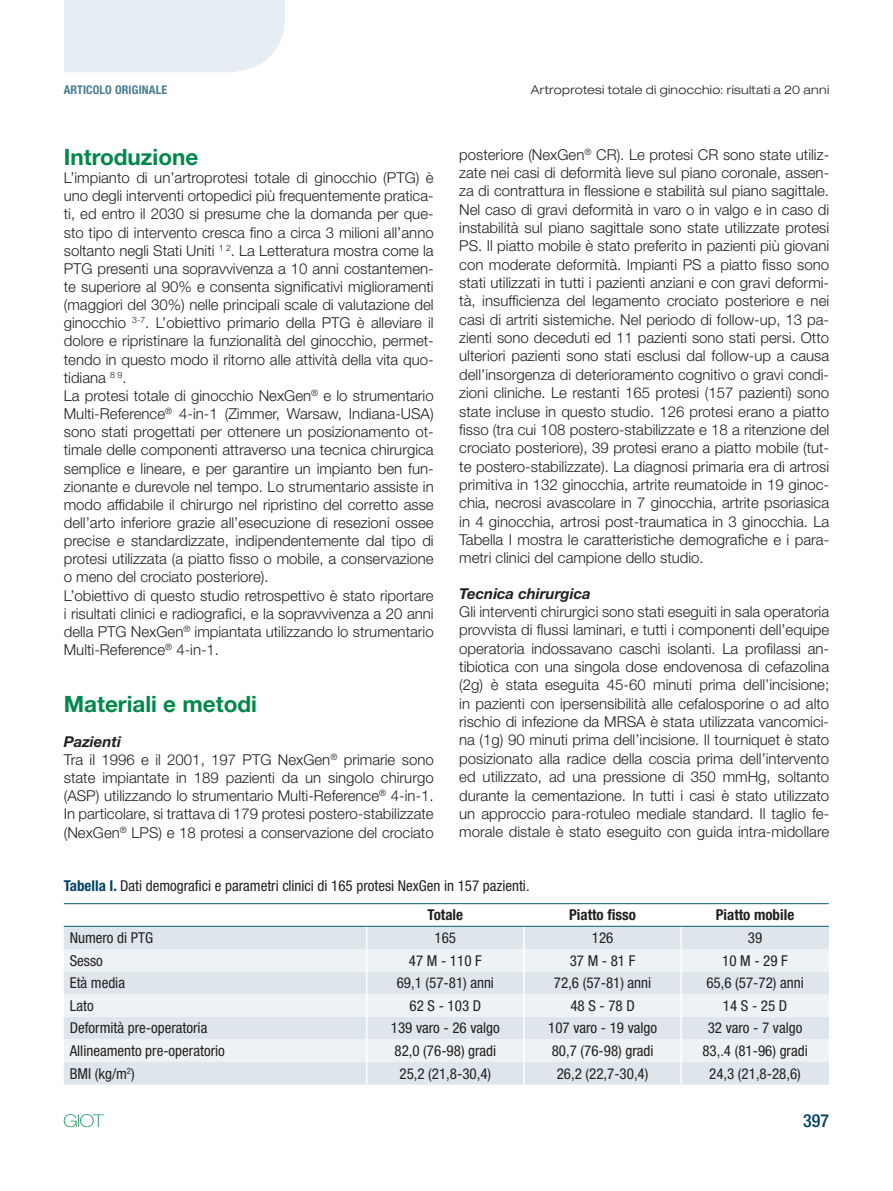
<style>
.page{position:relative;width:893px;height:1191px;background:#fff}
.page>*{position:absolute;margin:0;border:0;box-sizing:border-box;transform-origin:0 0}
.t1{font:700 22.5px "Helvetica Neue LT Std";color:#00884a}
.t2{font:500 condensed 18px "Helvetica Neue LT Std";color:#004264}
.t3{font:300 15px/18.3px "Helvetica Neue LT Std";color:#231f20}
.t4{font:condensed 15px/29.4px "Helvetica Neue LT Std";color:#231f20}
.t5{font:700 condensed 15px "Helvetica Neue LT Std";color:#231f20}
.t6{font:italic 700 15px "Helvetica Neue LT Std";color:#231f20}
.t7{font:300 expanded 12px "Helvetica Neue LT Std";letter-spacing:.025em;color:#231f20}
.t8{font:700 condensed 12px "Helvetica Neue LT Std";letter-spacing:.01em;color:#497e93}
.s1{font-weight:700;color:#004264}
.s2{font-weight:700}
.s3{font-weight:700;font-style:italic}
</style>
<div class="page">
<div style="left:64px;top:0;width:221px;height:72px;background:#e6eef3"></div>
<svg style="left:64px;top:1114px;width:40px;height:13px"></svg>
<svg style="left:64px;top:904px;width:765px;height:180px;background:#e8edf1"></svg>
<hr style="left:523px;top:1062px;width:2px;height:22px;background:#fff">
<hr style="left:680px;top:1062px;width:2px;height:22px;background:#fff">
<hr style="left:64px;top:903px;width:303px;height:1px;background:#0a5d73">
<hr style="left:367px;top:903px;width:157px;height:1px;background:#0a5d73">
<hr style="left:524px;top:903px;width:157px;height:1px;background:#0a5d73">
<hr style="left:681px;top:903px;width:148px;height:1px;background:#0a5d73">
<hr style="left:64px;top:926px;width:303px;height:1px;background:#0a5d73">
<hr style="left:367px;top:926px;width:157px;height:1px;background:#0a5d73">
<hr style="left:524px;top:926px;width:157px;height:1px;background:#0a5d73">
<hr style="left:681px;top:926px;width:148px;height:1px;background:#0a5d73">
<p class="t8" style="left:64px;top:82px;width:105px">ARTICOLO ORIGINALE</p>
<p class="t7" style="left:531px;top:82px;width:300px">Artroprotesi totale di ginocchio: risultati a 20 anni</p>
<p class="t3" style="left:459px;top:145px;width:371px;text-align:justify">posteriore (NexGen<sup>®</sup> CR). Le protesi CR sono state utiliz&shy;zate nei casi di deformità lieve sul piano coronale, assen&shy;za di contrattura in flessione e stabilità sul piano sagittale.<br>Nel caso di gravi deformità in varo o in valgo e in caso di instabilità sul piano sagittale sono state utilizzate protesi PS. Il piatto mobile è stato preferito in pazienti più giovani con moderate deformità. Impianti PS a piatto fisso sono stati utilizzati in tutti i pazienti anziani e con gravi deformi&shy;tà, insufficienza del legamento crociato posteriore e nei casi di artriti sistemiche. Nel periodo di follow-up, 13 pa&shy;zienti sono deceduti ed 11 pazienti sono stati persi. Otto ulteriori pazienti sono stati esclusi dal follow-up a causa dell’insorgenza di deterioramento cognitivo o gravi condi&shy;zioni cliniche. Le restanti 165 protesi (157 pazienti) sono state incluse in questo studio. 126 protesi erano a piatto fisso (tra cui 108 postero-stabilizzate e 18 a ritenzione del crociato posteriore), 39 protesi erano a piatto mobile (tut&shy;te postero-stabilizzate). La diagnosi primaria era di artrosi primitiva in 132 ginocchia, artrite reumatoide in 19 ginoc&shy;chia, necrosi avascolare in 7 ginocchia, artrite psoriasica in 4 ginocchia, artrosi post-traumatica in 3 ginocchia. La Tabella I mostra le caratteristiche demografiche e i para&shy;metri clinici del campione dello studio.</p>
<p class="t6" style="left:459px;top:584px;width:133px">Tecnica chirurgica</p>
<p class="t3" style="left:459px;top:602px;width:371px;text-align:justify">Gli interventi chirurgici sono stati eseguiti in sala operatoria provvista di flussi laminari, e tutti i componenti dell’equipe operatoria indossavano caschi isolanti. La profilassi an&shy;tibiotica con una singola dose endovenosa di cefazolina (2g) è stata eseguita 45-60 minuti prima dell’incisione; in pazienti con ipersensibilità alle cefalosporine o ad alto rischio di infezione da MRSA è stata utilizzata vancomici&shy;na (1g) 90 minuti prima dell’incisione. Il tourniquet è stato posizionato alla radice della coscia prima dell’intervento ed utilizzato, ad una pressione di 350 mmHg, soltanto durante la cementazione. In tutti i casi è stato utilizzato un approccio para-rotuleo mediale standard. Il taglio fe&shy;morale distale è stato eseguito con guida intra-midollare</p>
<p class="t4" style="left:428px;top:870px;width:103px;text-indent:-364px"><span class="s1">Tabella I.</span> Dati demografici e parametri clinici di 165 protesi NexGen in 157 pazienti.<br><span class="s2">Totale</span></p>
<h1 class="t1" style="left:64px;top:143px;width:136px">Introduzione</h1>
<p class="t3" style="left:64px;top:168px;width:371px">L’impianto di un’artroprotesi totale di ginocchio (PTG) è uno degli interventi ortopedici più frequentemente pratica&shy;ti, ed entro il 2030 si presume che la domanda per que&shy;sto tipo di intervento cresca fino a circa 3 milioni all’anno soltanto negli Stati Uniti <sup>1</sup> <sup>2</sup>. La Letteratura mostra come la PTG presenti una sopravvivenza a 10 anni costantemen&shy;te superiore al 90% e consenta significativi miglioramenti (maggiori del 30%) nelle principali scale di valutazione del ginocchio <sup>3-7</sup>. L’obiettivo primario della PTG è alleviare il dolore e ripristinare la funzionalità del ginocchio, permet&shy;tendo in questo modo il ritorno alle attività della vita quo&shy;tidiana <sup>8</sup> <sup>9</sup>.<br>La protesi totale di ginocchio NexGen<sup>®</sup> e lo strumentario Multi-Reference<sup>®</sup> 4-in-1 (Zimmer, Warsaw, Indiana-USA) sono stati progettati per ottenere un posizionamento ot&shy;timale delle componenti attraverso una tecnica chirurgica semplice e lineare, e per garantire un impianto ben fun&shy;zionante e durevole nel tempo. Lo strumentario assiste in modo affidabile il chirurgo nel ripristino del corretto asse dell’arto inferiore grazie all’esecuzione di resezioni ossee precise e standardizzate, indipendentemente dal tipo di protesi utilizzata (a piatto fisso o mobile, a conservazione o meno del crociato posteriore).<br>L’obiettivo di questo studio retrospettivo è stato riportare i risultati clinici e radiografici, e la sopravvivenza a 20 anni della PTG NexGen<sup>®</sup> impiantata utilizzando lo strumentario Multi-Reference<sup>®</sup> 4-in-1.</p>
<h1 class="t1" style="left:64px;top:690px;width:195px">Materiali e metodi</h1>
<p class="t3" style="left:64px;top:732px;width:371px"><span class="s3">Pazienti<br></span>Tra il 1996 e il 2001, 197 PTG NexGen<sup>®</sup> primarie sono state impiantate in 189 pazienti da un singolo chirurgo (ASP) utilizzando lo strumentario Multi-Reference<sup>®</sup> 4-in-1.<br>In particolare, si trattava di 179 protesi postero-stabilizzate (NexGen<sup>®</sup> LPS) e 18 protesi a conservazione del crociato</p>
<p class="t5" style="left:569px;top:906px;width:68px">Piatto fisso</p>
<p class="t5" style="left:716px;top:906px;width:80px">Piatto mobile</p>
<p class="t4" style="left:70px;top:923px;width:85px">Numero di PTG</p>
<p class="t4" style="left:435px;top:923px;width:23px">165</p>
<p class="t4" style="left:592px;top:923px;width:23px">126</p>
<p class="t4" style="left:748px;top:923px;width:16px">39</p>
<p class="t4" style="left:70px;top:945px;width:35px">Sesso</p>
<p class="t4" style="left:409px;top:945px;width:74px">47 M - 110 F</p>
<p class="t4" style="left:570px;top:945px;width:67px">37 M - 81 F</p>
<p class="t4" style="left:722px;top:945px;width:67px">10 M - 29 F</p>
<p class="t4" style="left:70px;top:968px;width:57px">Età media</p>
<p class="t4" style="left:397px;top:968px;width:99px">69,1 (57-81) anni</p>
<p class="t4" style="left:554px;top:968px;width:99px">72,6 (57-81) anni</p>
<p class="t4" style="left:706px;top:968px;width:99px">65,6 (57-72) anni</p>
<p class="t4" style="left:70px;top:990px;width:26px">Lato</p>
<p class="t4" style="left:410px;top:990px;width:73px">62 S - 103 D</p>
<p class="t4" style="left:570px;top:990px;width:66px">48 S - 78 D</p>
<p class="t4" style="left:723px;top:990px;width:66px">14 S - 25 D</p>
<p class="t4" style="left:70px;top:1013px;width:139px">Deformità pre-operatoria</p>
<p class="t4" style="left:391px;top:1013px;width:110px">139 varo - 26 valgo</p>
<p class="t4" style="left:548px;top:1013px;width:110px">107 varo - 19 valgo</p>
<p class="t4" style="left:708px;top:1013px;width:96px">32 varo - 7 valgo</p>
<p class="t4" style="left:70px;top:1036px;width:157px">Allineamento pre-operatorio</p>
<p class="t4" style="left:394px;top:1036px;width:103px">82,0 (76-98) gradi</p>
<p class="t4" style="left:552px;top:1036px;width:103px">80,7 (76-98) gradi</p>
<p class="t4" style="left:702px;top:1036px;width:107px">83,.4 (81-96) gradi</p>
<p class="t4" style="left:70px;top:1058px;width:67px">BMI (kg/m<sup>2</sup>)</p>
<p class="t4" style="left:399px;top:1058px;width:93px">25,2 (21,8-30,4)</p>
<p class="t4" style="left:557px;top:1058px;width:93px">26,2 (22,7-30,4)</p>
<p class="t4" style="left:709px;top:1058px;width:93px">24,3 (21,8-28,6)</p>
<p class="t2" style="left:803px;top:1110px;width:28px">397</p>
</div>
